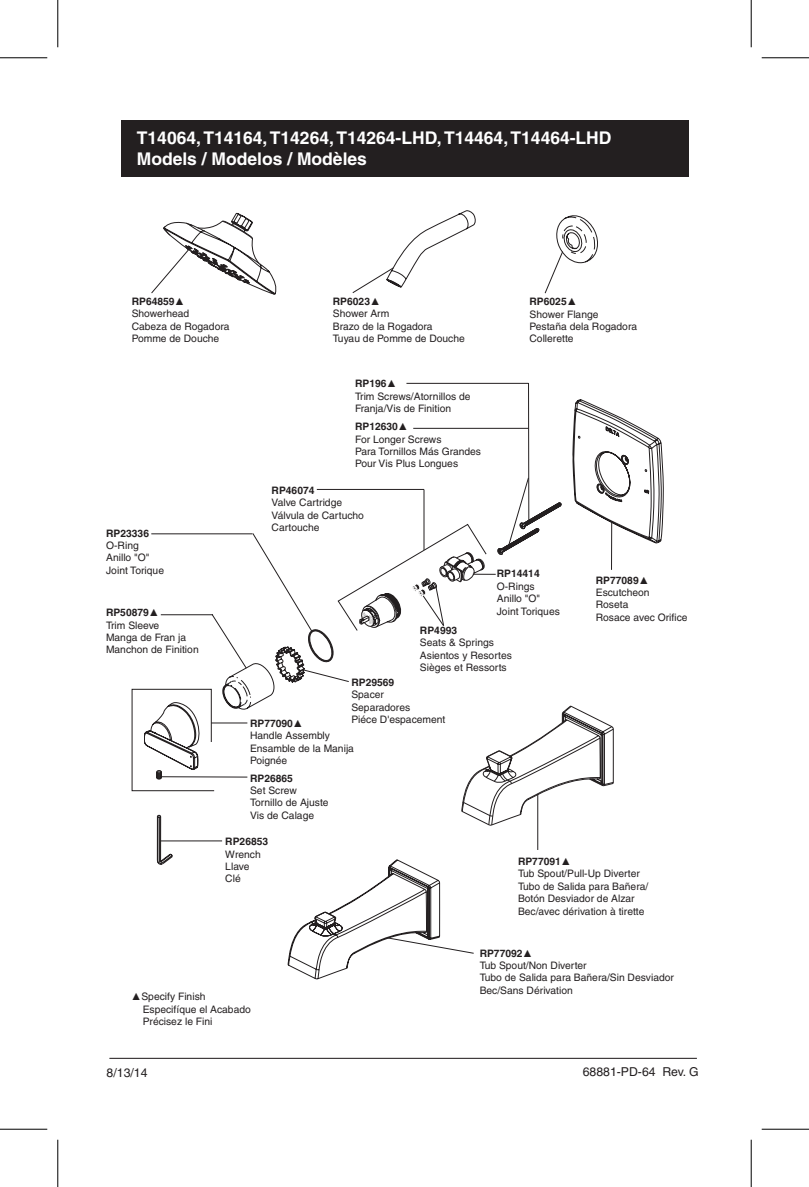
<style>
.page{position:relative;width:809px;height:1187px;background:#fff}
.page>*{position:absolute;margin:0;border:0;box-sizing:border-box;transform-origin:0 0}
.t1{font:700 17.5px/21px "Helvetica";color:#fff}
.t2{font:12.25px "Helvetica";color:#231f20}
.t3{font:10.33px/12.4px "Helvetica";color:#231f20}
.t4{font:700 10.33px "Helvetica";color:#231f20}
.s1{font-weight:700}
.s2{font-family:"Arial"}
</style>
<div class="page">
<div style="left:121px;top:120px;width:567px;height:57px;background:#231f20"></div>
<svg style="left:144px;top:705px;width:470px;height:274px"></svg>
<svg style="left:572px;top:399px;width:91px;height:144px"></svg>
<hr style="left:528px;top:383px;width:1px;height:137px;background:#231f20">
<hr style="left:406px;top:383px;width:122px;height:1px;background:#231f20">
<hr style="left:413px;top:428px;width:115px;height:1px;background:#231f20">
<hr style="left:160px;top:840px;width:62px;height:1px;background:#231f20">
<svg style="left:386px;top:937px;width:88px;height:17px"></svg>
<hr style="left:537px;top:794px;width:1px;height:56px;background:#231f20">
<svg style="left:151px;top:220px;width:109px;height:74px"></svg>
<svg style="left:544px;top:215px;width:54px;height:79px"></svg>
<svg style="left:352px;top:210px;width:124px;height:83px"></svg>
<hr style="left:611px;top:521px;width:1px;height:49px;background:#231f20">
<svg style="left:131px;top:477px;width:430px;height:314px"></svg>
<hr style="left:109px;top:1057px;width:587px;height:1px;background:#231f20">
<hr style="left:0;top:57px;width:47px;height:1px;background:#000">
<hr style="left:761px;top:57px;width:47px;height:1px;background:#000">
<hr style="left:0;top:1128px;width:47px;height:1px;background:#000">
<hr style="left:761px;top:1128px;width:47px;height:1px;background:#000">
<hr style="left:57px;top:0;width:1px;height:47px;background:#000">
<hr style="left:57px;top:1139px;width:1px;height:47px;background:#000">
<hr style="left:750px;top:0;width:1px;height:47px;background:#000">
<hr style="left:750px;top:1139px;width:1px;height:47px;background:#000">
<h1 class="t1" style="left:137px;top:127px;width:476px">T14064,T14164,T14264,T14264-LHD,T14464,T14464-LHD<br>Models / Modelos / Modèles</h1>
<p class="t3" style="left:132px;top:295px;width:99px"><span class="s1">RP64859</span><span class="s2">▲<br></span>Showerhead<br>Cabeza de Rogadora<br>Pomme de Douche</p>
<p class="t3" style="left:529px;top:295px;width:109px"><span class="s1">RP6025</span><span class="s2">▲<br></span>Shower Flange<br>Pestaña dela Rogadora<br>Collerette</p>
<p class="t3" style="left:333px;top:295px;width:133px"><span class="s1">RP6023</span><span class="s2">▲<br></span>Shower Arm<br>Brazo de la Rogadora<br>Tuyau de Pomme de Douche</p>
<p class="t4" style="left:106px;top:526px;width:44px">RP23336</p>
<p class="t3" style="left:106px;top:539px;width:59px">O-Ring<br>Anillo "O"<br>Joint Torique</p>
<p class="t3" style="left:106px;top:606px;width:94px"><span class="s1">RP50879</span><span class="s2">▲<br></span>Trim Sleeve<br>Manga de Fran ja<br>Manchon de Finition</p>
<p class="t3" style="left:355px;top:377px;width:117px"><span class="s1">RP196</span><span class="s2">▲<br></span>Trim Screws/Atornillos de<br>Franja/Vis de Finition</p>
<p class="t3" style="left:355px;top:420px;width:128px"><span class="s1">RP12630</span><span class="s2">▲<br></span>For Longer Screws<br>Para Tornillos Más Grandes<br>Pour Vis Plus Longues</p>
<p class="t4" style="left:271px;top:484px;width:44px">RP46074</p>
<p class="t3" style="left:271px;top:496px;width:94px">Valve Cartridge<br>Válvula de Cartucho<br>Cartouche</p>
<p class="t4" style="left:497px;top:567px;width:44px">RP14414</p>
<p class="t3" style="left:497px;top:580px;width:65px">O-Rings<br>Anillo "O"<br>Joint Toriques</p>
<p class="t3" style="left:595px;top:573px;width:93px"><span class="s1">RP77089</span><span class="s2">▲<br></span>Escutcheon<br>Roseta<br>Rosace avec Orifice</p>
<p class="t4" style="left:420px;top:624px;width:39px">RP4993</p>
<p class="t3" style="left:420px;top:636px;width:93px">Seats &amp; Springs<br>Asientos y Resortes<br>Sièges et Ressorts</p>
<p class="t4" style="left:351px;top:676px;width:44px">RP29569</p>
<p class="t3" style="left:351px;top:688px;width:96px">Spacer<br>Separadores<br>Piéce D'espacement</p>
<p class="t3" style="left:250px;top:717px;width:105px"><span class="s1">RP77090</span><span class="s2">▲<br></span>Handle Assembly<br>Ensamble de la Manija<br>Poignée</p>
<p class="t4" style="left:250px;top:771px;width:44px">RP26865</p>
<p class="t3" style="left:250px;top:784px;width:80px">Set Screw<br>Tornillo de Ajuste<br>Vis de Calage</p>
<p class="t4" style="left:225px;top:835px;width:44px">RP26853</p>
<p class="t3" style="left:225px;top:847px;width:37px">Wrench<br>Llave<br>Clé</p>
<p class="t3" style="left:518px;top:855px;width:132px"><span class="s1">RP77091</span><span class="s2">▲<br></span>Tub Spout/Pull-Up Diverter<br>Tubo de Salida para Bañera/<br>Botón Desviador de Alzar<br>Bec/avec dérivation à tirette</p>
<p class="t3" style="left:143px;top:990px;width:110px;text-indent:-11px"><span class="s2">▲</span>Specify Finish<br>Especifíque el Acabado<br>Précisez le Fini</p>
<p class="t3" style="left:479px;top:947px;width:196px"><span class="s1">RP77092</span><span class="s2">▲<br></span>Tub Spout/Non Diverter<br>Tubo de Salida para Bañera/Sin Desviador<br>Bec/Sans Dérivation</p>
<p class="t2" style="left:107px;top:1065px;width:42px">8/13/14</p>
<p class="t2" style="left:582px;top:1064px;width:117px">68881-PD-64 Rev. G</p>
</div>
